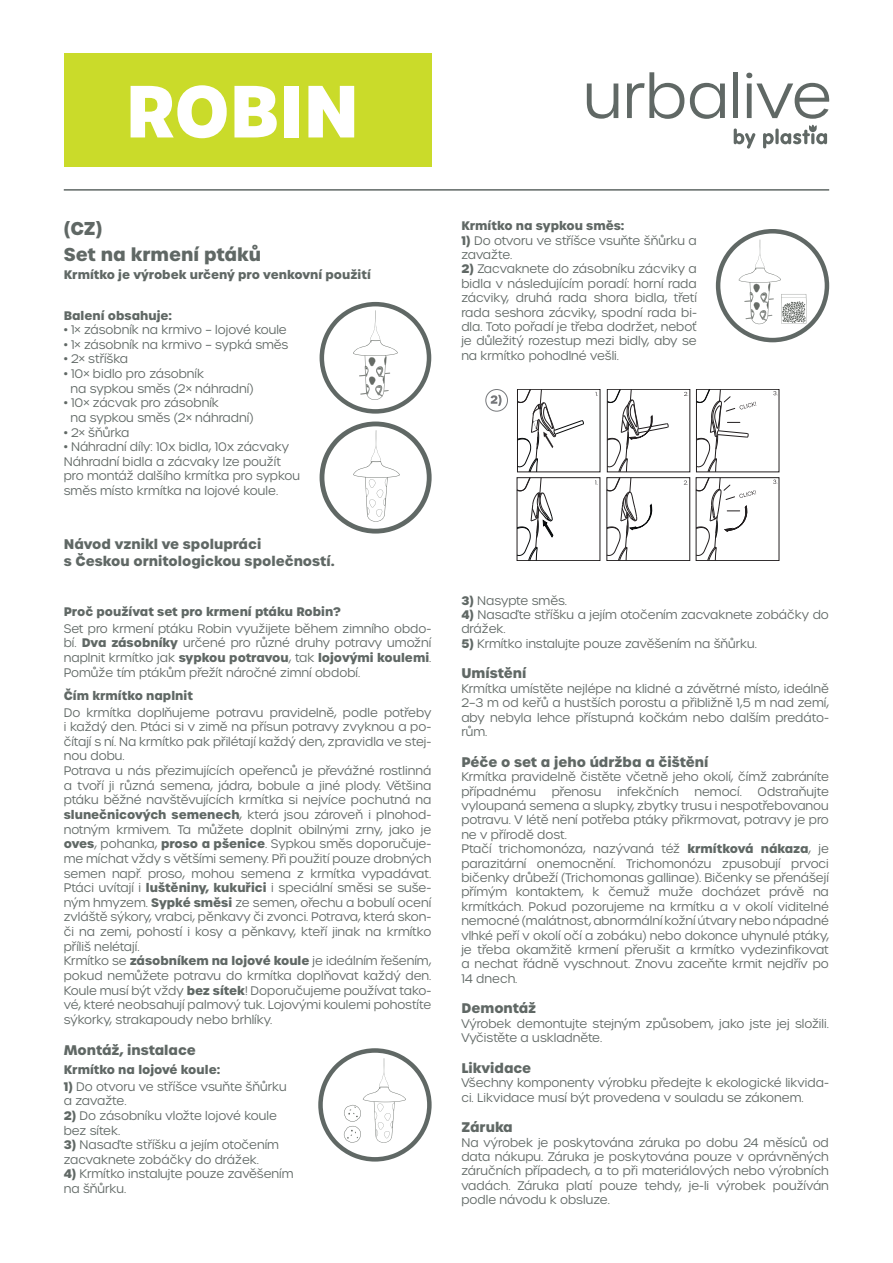
<style>
.page{position:relative;width:893px;height:1263px;background:#fff}
.page>*{position:absolute;margin:0;border:0;box-sizing:border-box;transform-origin:0 0}
.t1{font:700 71.25px "Urbane";letter-spacing:-.005em;color:#fff}
.t2{font:700 18px "Urbane";color:#606865}
.t3{font:700 13.5px "Urbane";color:#606865}
.t4{font:300 12px/14.4px "Urbane";color:#606865;text-align:justify}
.t5{font:700 12px "Urbane";color:#606865}
.s1{font-weight:700}
</style>
<div class="page">
<div style="left:64px;top:54px;width:367px;height:113px;background:#cadb2a"></div>
<svg style="left:715px;top:229px;width:115px;height:114px"></svg>
<svg style="left:606px;top:389px;width:84px;height:172px"></svg>
<svg style="left:517px;top:389px;width:67px;height:172px"></svg>
<svg style="left:696px;top:389px;width:83px;height:172px"></svg>
<div style="left:485px;top:389px;width:23px;height:23px;border:1px solid #76787b;border-radius:50%"></div>
<svg style="left:491px;top:395px;width:11px;height:11px"></svg>
<svg style="left:587px;top:84px;width:31px;height:35px"></svg>
<svg style="left:627px;top:72px;width:57px;height:47px"></svg>
<svg style="left:690px;top:83px;width:35px;height:36px"></svg>
<div style="left:733px;top:72px;width:5px;height:46px;background:#606865"></div>
<svg style="left:746px;top:73px;width:84px;height:46px"></svg>
<svg style="left:734px;top:128px;width:21px;height:21px"></svg>
<svg style="left:763px;top:125px;width:64px;height:23px"></svg>
<hr style="left:64px;top:189px;width:765px;height:2px;background:#606865">
<svg style="left:319px;top:301px;width:113px;height:233px"></svg>
<svg style="left:318px;top:1048px;width:114px;height:114px"></svg>
<p class="t1" style="left:125px;top:62px;width:235px">ROBIN</p>
<p class="t2" style="left:64px;top:216px;width:40px">(CZ)</p>
<p class="t2" style="left:64px;top:242px;width:199px">Set na krmení ptáků</p>
<p class="t5" style="left:64px;top:267px;width:309px">Krmítko je výrobek určený pro venkovní použití</p>
<p class="t5" style="left:64px;top:307px;width:110px">Balení obsahuje:</p>
<p class="t4" style="left:64px;top:323px;width:225px">• 1× zásobník na krmivo – lojové koule</p>
<p class="t4" style="left:64px;top:337px;width:226px">• 1× zásobník na krmivo – sypká směs</p>
<p class="t4" style="left:64px;top:352px;width:66px">• 2× stříška</p>
<p class="t4" style="left:64px;top:366px;width:142px">• 10× bidlo pro zásobník</p>
<p class="t4" style="left:71px;top:381px;width:184px">na sypkou směs (2× náhradní)</p>
<p class="t4" style="left:64px;top:396px;width:157px">• 10× zácvak pro zásobník</p>
<p class="t4" style="left:71px;top:410px;width:184px">na sypkou směs (2× náhradní)</p>
<p class="t4" style="left:64px;top:425px;width:67px">• 2× šňůrka</p>
<p class="t4" style="left:64px;top:440px;width:227px">• Náhradní díly: 10x bidla, 10x zácvaky</p>
<p class="t4" style="left:64px;top:454px;width:219px">Náhradní bidla a zácvaky lze použít</p>
<p class="t4" style="left:64px;top:469px;width:238px">pro montáž dalšího krmítka pro sypkou</p>
<p class="t4" style="left:64px;top:484px;width:216px">směs místo krmítka na lojové koule.</p>
<p class="t3" style="left:64px;top:535px;width:199px">Návod vznikl ve spolupráci</p>
<p class="t3" style="left:64px;top:551px;width:273px">s Českou ornitologickou společností.</p>
<p class="t5" style="left:64px;top:603px;width:279px">Proč používat set pro krmení ptáku Robin?</p>
<p class="t4" style="left:64px;top:621px;width:369px">Set pro krmení ptáku Robin využijete během zimního obdo&shy;bí. <span class="s1">Dva zásobníky</span> určené pro různé druhy potravy umožní naplnit krmítko jak <span class="s1">sypkou potravou</span>, tak <span class="s1">lojovými koulemi</span>.<br>Pomůže tím ptákům přežít náročné zimní období.</p>
<p class="t5" style="left:64px;top:687px;width:131px">Čím krmítko naplnit</p>
<p class="t4" style="left:64px;top:705px;width:369px">Do krmítka doplňujeme potravu pravidelně, podle potřeby</p>
<p class="t4" style="left:64px;top:719px;width:369px">i každý den. Ptáci si v zimě na přísun potravy zvyknou a po&shy;čítají s ní. Na krmítko pak přilétají každý den, zpravidla ve stej&shy;nou dobu.</p>
<p class="t4" style="left:64px;top:763px;width:369px">Potrava u nás přezimujících opeřenců je převážné rostlinná a tvoří ji různá semena, jádra, bobule a jiné plody. Většina ptáku běžné navštěvujících krmítka si nejvíce pochutná na <span class="s1">slunečnicových semenech</span>, která jsou zároveň i plnohod&shy;notným krmivem. Ta můžete doplnit obilnými zrny, jako je <span class="s1">oves</span>, pohanka, <span class="s1">proso a pšenice</span>. Sypkou směs doporučuje&shy;me míchat vždy s většími semeny. Při použití pouze drobných semen např. proso, mohou semena z krmítka vypadávat.<br>Ptáci uvítají i <span class="s1">luštěniny, kukuřici</span> i speciální směsi se suše&shy;ným hmyzem. <span class="s1">Sypké směsi</span> ze semen, ořechu a bobulí ocení zvláště sýkory, vrabci, pěnkavy či zvonci. Potrava, která skon&shy;či na zemi, pohostí i kosy a pěnkavy, kteří jinak na krmítko příliš nelétají.</p>
<p class="t4" style="left:64px;top:954px;width:369px">Krmítko se <span class="s1">zásobníkem na lojové koule</span> je ideálním řešením, pokud nemůžete potravu do krmítka doplňovat každý den.<br>Koule musí být vždy <span class="s1">bez sítek</span>! Doporučujeme používat tako&shy;vé, které neobsahují palmový tuk. Lojovými koulemi pohostíte sýkorky, strakapoudy nebo brhlíky.</p>
<p class="t3" style="left:64px;top:1041px;width:134px">Montáž, instalace</p>
<p class="t5" style="left:64px;top:1061px;width:158px">Krmítko na lojové koule:</p>
<p class="t4" style="left:64px;top:1079px;width:224px"><span class="s1">1)</span> Do otvoru ve stříšce vsuňte šňůrku</p>
<p class="t4" style="left:64px;top:1094px;width:64px">a zavažte.</p>
<p class="t4" style="left:64px;top:1108px;width:215px"><span class="s1">2)</span> Do zásobníku vložte lojové koule bez sítek.</p>
<p class="t4" style="left:64px;top:1137px;width:217px"><span class="s1">3)</span> Nasaďte stříšku a jejím otočením zacvaknete zobáčky do drážek.</p>
<p class="t4" style="left:64px;top:1167px;width:231px"><span class="s1">4)</span> Krmítko instalujte pouze zavěšením na šňůrku.</p>
<p class="t5" style="left:461px;top:218px;width:165px">Krmítko na sypkou směs:</p>
<p class="t4" style="left:461px;top:233px;width:237px"><span class="s1">1)</span> Do otvoru ve stříšce vsuňte šňůrku a zavažte.</p>
<p class="t4" style="left:461px;top:262px;width:237px"><span class="s1">2)</span> Zacvaknete do zásobníku zácviky a bidla v následujícím poradí: horní rada zácviky, druhá rada shora bidla, třetí rada seshora zácviky, spodní rada bi&shy;dla. Toto pořadí je třeba dodržet, neboť je důležitý rozestup mezi bidly, aby se na krmítko pohodlné vešli.</p>
<p class="t4" style="left:461px;top:593px;width:107px"><span class="s1">3)</span> Nasypte směs.</p>
<p class="t4" style="left:461px;top:607px;width:369px"><span class="s1">4)</span> Nasaďte stříšku a jejím otočením zacvaknete zobáčky do drážek.</p>
<p class="t4" style="left:461px;top:636px;width:297px"><span class="s1">5)</span> Krmítko instalujte pouze zavěšením na šňůrku.</p>
<p class="t3" style="left:461px;top:664px;width:67px">Umístění</p>
<p class="t4" style="left:461px;top:681px;width:369px">Krmítka umístěte nejlépe na klidné a závětrné místo, ideálně 2–3 m od keřů a hustších porostu a přibližně 1,5 m nad zemí, aby nebyla lehce přístupná kočkám nebo dalším predáto&shy;rům.</p>
<p class="t3" style="left:461px;top:752px;width:249px">Péče o set a jeho údržba a čištění</p>
<p class="t4" style="left:461px;top:769px;width:369px">Krmítka pravidelně čistěte včetně jeho okolí, čímž zabráníte případnému</p>
<p class="t4" style="left:552px;top:784px;width:51px">přenosu</p>
<p class="t4" style="left:617px;top:784px;width:63px">infekčních</p>
<p class="t4" style="left:694px;top:784px;width:49px">nemocí.</p>
<p class="t4" style="left:461px;top:784px;width:369px;text-indent:296px">Odstraňujte vyloupaná semena a slupky, zbytky trusu i nespotřebovanou potravu. V létě není potřeba ptáky přikrmovat, potravy je pro ne v přírodě dost.</p>
<p class="t4" style="left:461px;top:841px;width:369px">Ptačí trichomonóza, nazývaná též <span class="s1">krmítková nákaza</span>, je parazitární onemocnění. Trichomonózu zpusobují prvoci bičenky drůbeží (Trichomonas gallinae). Bičenky se přenášejí přímým kontaktem, k čemuž muže docházet právě na krmítkách. Pokud pozorujeme na krmítku a v okolí viditelné nemocné (malátnost, abnormální kožní útvary nebo nápadné vlhké peří v okolí očí a zobáku) nebo dokonce uhynulé ptáky, je třeba okamžitě krmení přerušit a krmítko vydezinfikovat a nechat řádně vyschnout. Znovu zaceňte krmit nejdřív po 14 dnech.</p>
<p class="t3" style="left:461px;top:999px;width:76px">Demontáž</p>
<p class="t4" style="left:461px;top:1016px;width:369px">Výrobek demontujte stejným způsobem, jako jste jej složili.<br>Vyčistěte a uskladněte.</p>
<p class="t3" style="left:461px;top:1058px;width:71px">Likvidace</p>
<p class="t4" style="left:461px;top:1075px;width:369px">Všechny komponenty výrobku předejte k ekologické likvida&shy;ci. Likvidace musí být provedena v souladu se zákonem.</p>
<p class="t3" style="left:461px;top:1118px;width:53px">Záruka</p>
<p class="t4" style="left:461px;top:1135px;width:369px">Na výrobek je poskytována záruka po dobu 24 měsíců od data nákupu. Záruka je poskytována pouze v oprávněných záručních případech, a to při materiálových nebo výrobních vadách. Záruka platí pouze tehdy, je-li výrobek používán podle návodu k obsluze.</p>
</div>
